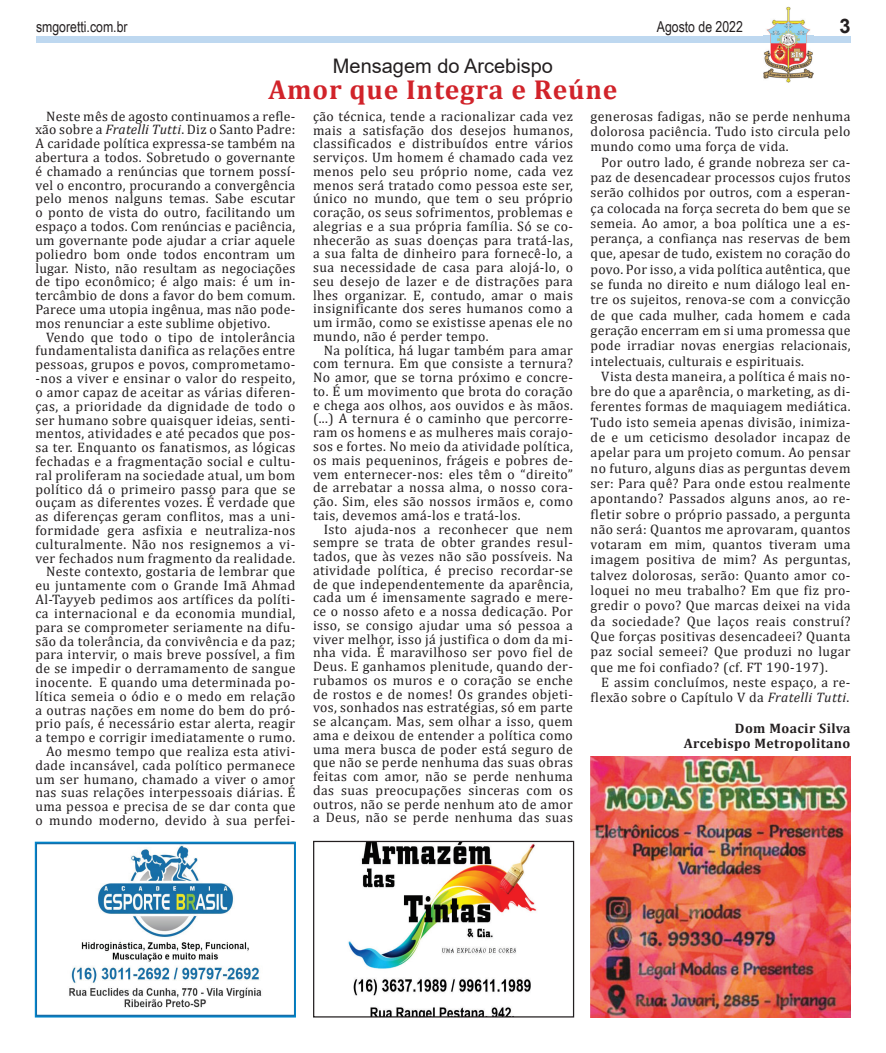
<style>
.page{position:relative;width:886px;height:1053px;background:#fff}
.page>*{position:absolute;margin:0;border:0;box-sizing:border-box;transform-origin:0 0}
.t1{font:700 27.5px "Cambria";letter-spacing:.03em;color:#d1232a}
.t2{font:20px "Arial";color:#231f20}
.t3{font:700 20px "Arial";color:#231f20}
.t4{font:15px "Arial Narrow";color:#231f20}
.t5{font:13.75px/13.8px "Cambria";letter-spacing:.03em;color:#231f20;text-align:justify}
.t6{font:700 13.75px/15.2px "Cambria";letter-spacing:.03em;color:#231f20;text-align:right}
.s1{font-style:italic}
</style>
<div class="page">
<div style="left:36px;top:36px;width:814px;height:7px;background:#bed8f0"></div>
<img style="left:764px;top:7px;width:49px;height:29px">
<img style="left:764px;top:36px;width:49px;height:46px">
<img style="left:37px;top:843px;width:257px;height:172px">
<div style="left:35px;top:841px;width:261px;height:176px;border:1px solid #0086cc"></div>
<img style="left:315px;top:842px;width:257px;height:173px">
<div style="left:313px;top:840px;width:261px;height:177px;border:1px solid #231f20"></div>
<img style="left:591px;top:756px;width:259px;height:261px">
<p class="t4" style="left:36px;top:16px;width:93px">smgoretti.com.br</p>
<p class="t4" style="left:657px;top:16px;width:88px">Agosto de 2022</p>
<h2 class="t3" style="left:839px;top:12px;width:13px">3</h2>
<h2 class="t2" style="left:333px;top:52px;width:222px">Mensagem do Arcebispo</h2>
<h1 class="t1" style="left:269px;top:71px;width:350px">Amor que Integra e Reúne</h1>
<p class="t5" style="left:35px;top:109px;width:261px;text-indent:11px">Neste mês de agosto continuamos a refle&shy;xão sobre a <span class="s1">Fratelli Tutti</span>. Diz o Santo Padre:<br>A caridade política expressa-se também na abertura a todos. Sobretudo o governante é chamado a renúncias que tornem possí&shy;vel o encontro, procurando a convergência pelo menos nalguns temas. Sabe escutar o ponto de vista do outro, facilitando um espaço a todos. Com renúncias e paciência, um governante pode ajudar a criar aquele poliedro bom onde todos encontram um lugar. Nisto, não resultam as negociações de tipo econômico; é algo mais: é um in&shy;tercâmbio de dons a favor do bem comum.<br>Parece uma utopia ingênua, mas não pode&shy;mos renunciar a este sublime objetivo.</p>
<p class="t5" style="left:35px;top:330px;width:261px;text-align:right">Vendo que todo o tipo de intolerância fundamentalista danifica as relações entre pessoas, grupos e povos, comprometamo--nos a viver e ensinar o valor do respeito, o amor capaz de aceitar as várias diferen&shy;ças, a prioridade da dignidade de todo o ser humano sobre quaisquer ideias, senti&shy;mentos, atividades e até pecados que pos&shy;sa ter. Enquanto os fanatismos, as lógicas fechadas e a fragmentação social e cultu&shy;ral proliferam na sociedade atual, um bom político dá o primeiro passo para que se ouçam as diferentes vozes. É verdade que as diferenças geram conflitos, mas a uni&shy;formidade gera asfixia e neutraliza-nos culturalmente. Não nos resignemos a vi&shy;ver fechados num fragmento da realidade.<br>Neste contexto, gostaria de lembrar que eu juntamente com o Grande Imã Ahmad Al-Tayyeb pedimos aos artífices da políti&shy;ca internacional e da economia mundial, para se comprometer seriamente na difu&shy;são da tolerância, da convivência e da paz; para intervir, o mais breve possível, a fim de se impedir o derramamento de sangue inocente. E quando uma determinada po&shy;lítica semeia o ódio e o medo em relação a outras nações em nome do bem do pró&shy;prio país, é necessário estar alerta, reagir a tempo e corrigir imediatamente o rumo.<br>Ao mesmo tempo que realiza esta ativi&shy;dade incansável, cada político permanece um ser humano, chamado a viver o amor nas suas relações interpessoais diárias. É uma pessoa e precisa de se dar conta que o mundo moderno, devido à sua perfei-</p>
<p class="t5" style="left:313px;top:109px;width:261px">ção técnica, tende a racionalizar cada vez mais a satisfação dos desejos humanos, classificados e distribuídos entre vários serviços. Um homem é chamado cada vez menos pelo seu próprio nome, cada vez menos será tratado como pessoa este ser, único no mundo, que tem o seu próprio coração, os seus sofrimentos, problemas e alegrias e a sua própria família. Só se co&shy;nhecerão as suas doenças para tratá-las, a sua falta de dinheiro para fornecê-lo, a sua necessidade de casa para alojá-lo, o seu desejo de lazer e de distrações para lhes organizar. E, contudo, amar o mais insignificante dos seres humanos como a um irmão, como se existisse apenas ele no mundo, não é perder tempo.</p>
<p class="t5" style="left:313px;top:343px;width:261px;text-indent:11px">Na política, há lugar também para amar com ternura. Em que consiste a ternura?<br>No amor, que se torna próximo e concre&shy;to. É um movimento que brota do coração e chega aos olhos, aos ouvidos e às mãos. (...) A ternura é o caminho que percorre&shy;ram os homens e as mulheres mais corajo&shy;sos e fortes. No meio da atividade política, os mais pequeninos, frágeis e pobres de&shy;vem enternecer-nos: eles têm o “direito” de arrebatar a nossa alma, o nosso cora&shy;ção. Sim, eles são nossos irmãos e, como tais, devemos amá-los e tratá-los.</p>
<p class="t5" style="left:313px;top:522px;width:261px;text-indent:11px">Isto ajuda-nos a reconhecer que nem sempre se trata de obter grandes resul&shy;tados, que às vezes não são possíveis. Na atividade política, é preciso recordar-se de que independentemente da aparência, cada um é imensamente sagrado e mere&shy;ce o nosso afeto e a nossa dedicação. Por isso, se consigo ajudar uma só pessoa a viver melhor, isso já justifica o dom da mi&shy;nha vida. É maravilhoso ser povo fiel de Deus. E ganhamos plenitude, quando der&shy;rubamos os muros e o coração se enche de rostos e de nomes! Os grandes objeti&shy;vos, sonhados nas estratégias, só em parte se alcançam. Mas, sem olhar a isso, quem ama e deixou de entender a política como uma mera busca de poder está seguro de que não se perde nenhuma das suas obras feitas com amor, não se perde nenhuma das suas preocupações sinceras com os outros, não se perde nenhum ato de amor a Deus, não se perde nenhuma das suas</p>
<p class="t5" style="left:591px;top:108px;width:261px;line-height:15.2px">generosas fadigas, não se perde nenhuma dolorosa paciência. Tudo isto circula pelo mundo como uma força de vida.</p>
<p class="t5" style="left:591px;top:154px;width:261px;line-height:15.2px;text-indent:11px">Por outro lado, é grande nobreza ser ca&shy;paz de desencadear processos cujos frutos serão colhidos por outros, com a esperan&shy;ça colocada na força secreta do bem que se semeia. Ao amor, a boa política une a es&shy;perança, a confiança nas reservas de bem que, apesar de tudo, existem no coração do povo. Por isso, a vida política autêntica, que se funda no direito e num diálogo leal en&shy;tre os sujeitos, renova-se com a convicção de que cada mulher, cada homem e cada geração encerram em si uma promessa que pode irradiar novas energias relacionais, intelectuais, culturais e espirituais.</p>
<p class="t5" style="left:591px;top:368px;width:261px;line-height:15.2px;text-indent:11px">Vista desta maneira, a política é mais no&shy;bre do que a aparência, o marketing, as di&shy;ferentes formas de maquiagem mediática.<br>Tudo isto semeia apenas divisão, inimiza&shy;de e um ceticismo desolador incapaz de apelar para um projeto comum. Ao pensar no futuro, alguns dias as perguntas devem ser: Para quê? Para onde estou realmente apontando? Passados alguns anos, ao re&shy;fletir sobre o próprio passado, a pergunta não será: Quantos me aprovaram, quantos votaram em mim, quantos tiveram uma imagem positiva de mim? As perguntas, talvez dolorosas, serão: Quanto amor co&shy;loquei no meu trabalho? Em que fiz pro&shy;gredir o povo? Que marcas deixei na vida da sociedade? Que laços reais construí?<br>Que forças positivas desencadeei? Quanta paz social semeei? Que produzi no lugar que me foi confiado? (cf. FT 190-197).</p>
<p class="t5" style="left:591px;top:674px;width:261px;line-height:15.2px;text-align:right">E assim concluímos, neste espaço, a re&shy;flexão sobre o Capítulo V da <span class="s1">Fratelli Tutti</span>.</p>
<p class="t6" style="left:684px;top:720px;width:168px">Dom Moacir Silva<br>Arcebispo Metropolitano</p>
</div>
